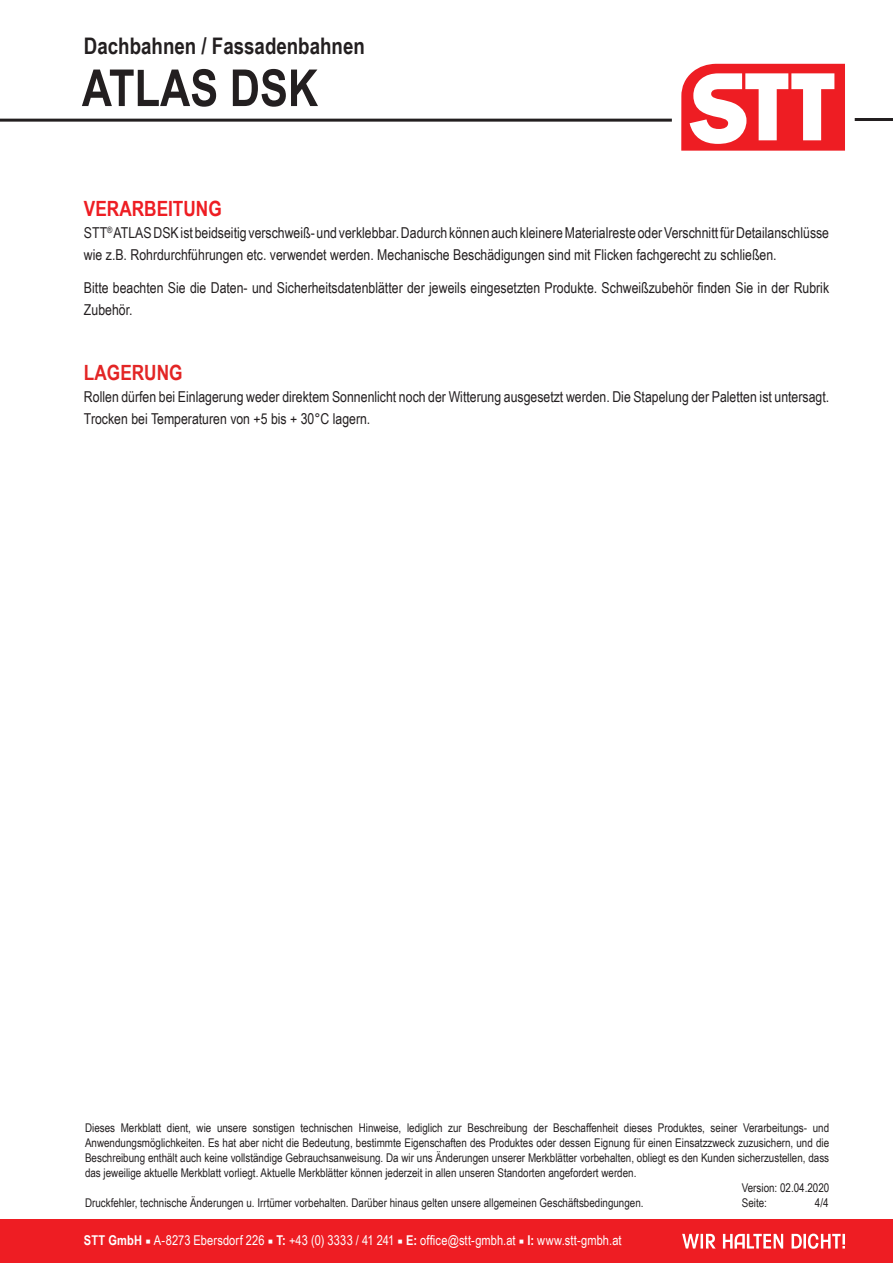
<style>
.page{position:relative;width:893px;height:1263px;background:#fff}
.page>*{position:absolute;margin:0;border:0;box-sizing:border-box;transform-origin:0 0}
.t1{font:700 51px "Arial Narrow";color:#231f20}
.t2{font:700 22.8px "Arial Narrow";color:#231f20}
.t3{font:700 21px "Arial Narrow";color:#ee1d23}
.t4{font:700 21px "Arial Narrow";color:#e32525}
.t5{font:15px/21.8px "Arial Narrow";color:#231f20}
.t6{font:13.5px "Arial Narrow";letter-spacing:.01em;color:#fff}
.t7{font:12px/15px "Arial Narrow";color:#231f20;text-align:justify}
.s1{font-weight:700}
.s2{font-family:"Minion Pro"}
</style>
<div class="page">
<hr style="left:0;top:119px;width:672px;height:3px;background:#231f20">
<hr style="left:855px;top:118px;width:38px;height:3px;background:#231f20">
<svg style="left:681px;top:64px;width:164px;height:87px"></svg>
<div style="left:0;top:1219px;width:893px;height:44px;background:#ee1d23"></div>
<svg style="left:682px;top:1233px;width:163px;height:16px"></svg>
<h2 class="t2" style="left:84px;top:29px;width:282px">Dachbahnen / Fassadenbahnen</h2>
<h1 class="t1" style="left:82px;top:49px;width:238px">ATLAS DSK</h1>
<h3 class="t3" style="left:84px;top:193px;width:139px">VERARBEITUNG</h3>
<p class="t5" style="left:84px;top:221px;width:747px">STT<sup>®</sup> ATLAS DSK ist beidseitig verschweiß- und verklebbar. Dadurch können auch kleinere Materialreste oder Verschnitt für Detailanschlüsse wie z.B. Rohrdurchführungen etc. verwendet werden. Mechanische Beschädigungen sind mit Flicken fachgerecht zu schließen.</p>
<p class="t5" style="left:84px;top:277px;width:747px">Bitte beachten Sie die Daten- und Sicherheitsdatenblätter der jeweils eingesetzten Produkte. Schweißzubehör finden Sie in der Rubrik<br>Zubehör.</p>
<h3 class="t4" style="left:84px;top:357px;width:100px">LAGERUNG</h3>
<p class="t5" style="left:84px;top:385px;width:747px">Rollen dürfen bei Einlagerung weder direktem Sonnenlicht noch der Witterung ausgesetzt werden. Die Stapelung der Paletten ist untersagt.<br>Trocken bei Temperaturen von +5 bis + 30°C lagern.</p>
<p class="t7" style="left:85px;top:1120px;width:746px">Dieses Merkblatt dient, wie unsere sonstigen technischen Hinweise, lediglich zur Beschreibung der Beschaffenheit dieses Produktes, seiner Verarbeitungs- und Anwendungsmöglichkeiten. Es hat aber nicht die Bedeutung, bestimmte Eigenschaften des Produktes oder dessen Eignung für einen Einsatzzweck zuzusichern, und die Beschreibung enthält auch keine vollständige Gebrauchsanweisung. Da wir uns Änderungen unserer Merkblätter vorbehalten, obliegt es den Kunden sicherzustellen, dass das jeweilige aktuelle Merkblatt vorliegt. Aktuelle Merkblätter können jederzeit in allen unseren Standorten angefordert werden.</p>
<p class="t7" style="left:85px;top:1195px;width:560px">Druckfehler, technische Änderungen u. Irrtümer vorbehalten. Darüber hinaus gelten unsere allgemeinen Geschäftsbedingungen.</p>
<p class="t7" style="left:742px;top:1180px;width:89px">Version: 02.04.2020<br>Seite:</p>
<p class="t7" style="left:815px;top:1195px;width:15px">4/4</p>
<p class="t6" style="left:84px;top:1230px;width:539px"><span class="s1">Stt GmbH</span> <span class="s2">■</span> A-8273 Ebersdorf 226 <span class="s2">■</span> <span class="s1">T:</span> +43 (0) 3333 / 41 241 <span class="s2">■</span> <span class="s1">E:</span> office@stt-gmbh.at <span class="s2">■</span> <span class="s1">I:</span> www.stt-gmbh.at</p>
</div>
